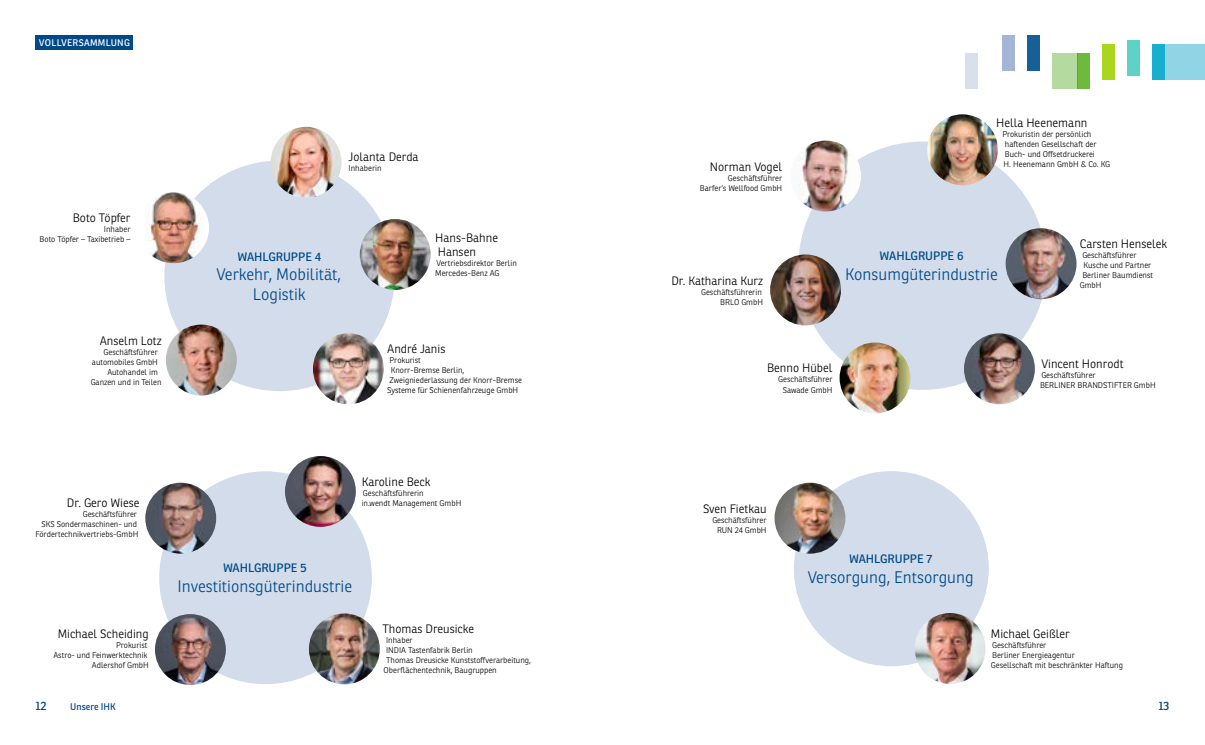
<style>
.page{position:relative;width:1205px;height:745px;background:#fff}
.page>*{position:absolute;margin:0;border:0;box-sizing:border-box;transform-origin:0 0}
.t1{font:300 16.25px/19.5px "Ronnia";color:#004988;text-align:center}
.t2{font:300 11.88px/13.8px "Ronnia";color:#000}
.t3{font:11.88px "Ronnia";color:#004988}
.t4{font:9.38px "Ronnia";letter-spacing:.03em;color:#fff}
.t5{font:9.38px "Ronnia";color:#004988}
.t6{font:300 8.12px/10px "Ronnia";color:#000}
</style>
<div class="page">
<div style="left:1165px;top:44px;width:40px;height:36px;background:#90d4e5"></div>
<div style="left:1052px;top:53px;width:25px;height:36px;background:#b5daa0"></div>
<div style="left:965px;top:53px;width:12px;height:36px;background:#d4deec"></div>
<div style="left:1002px;top:35px;width:13px;height:36px;background:#a5b5d6"></div>
<div style="left:1027px;top:35px;width:13px;height:36px;background:#175f97"></div>
<div style="left:1077px;top:53px;width:13px;height:36px;background:#6dba3e"></div>
<div style="left:1102px;top:44px;width:13px;height:36px;background:#abd51f"></div>
<div style="left:1127px;top:40px;width:13px;height:35px;background:#5ed2c4"></div>
<div style="left:1152px;top:44px;width:13px;height:36px;background:#17aed0"></div>
<div style="left:164px;top:160px;width:231px;height:231px;background:#d2dcea;border-radius:50%"></div>
<img style="left:271px;top:127px;width:70px;height:71px;border-radius:35px">
<img style="left:360px;top:219px;width:71px;height:71px;border-radius:35px">
<img style="left:313px;top:333px;width:71px;height:71px;border-radius:35px">
<div style="left:138px;top:192px;width:71px;height:71px;background:#fff;border-radius:50%"></div>
<img style="left:146px;top:192px;width:56px;height:71px">
<img style="left:166px;top:324px;width:71px;height:71px;border-radius:35px">
<div style="left:159px;top:471px;width:213px;height:212px;background:#d2dcea;border-radius:50%"></div>
<img style="left:309px;top:613px;width:71px;height:71px;border-radius:35px">
<img style="left:145px;top:482px;width:71px;height:71px;border-radius:35px">
<img style="left:155px;top:613px;width:71px;height:71px;border-radius:35px">
<img style="left:285px;top:455px;width:71px;height:71px;border-radius:35px">
<div style="left:35px;top:35px;width:98px;height:15px;background:#004988"></div>
<div style="left:798px;top:141px;width:248px;height:248px;background:#d2dcea;border-radius:50%"></div>
<img style="left:927px;top:114px;width:71px;height:71px;border-radius:35px">
<img style="left:1005px;top:228px;width:71px;height:71px;border-radius:35px">
<img style="left:964px;top:333px;width:71px;height:71px;border-radius:35px">
<img style="left:790px;top:140px;width:71px;height:71px;border-radius:35px">
<img style="left:770px;top:254px;width:71px;height:71px;border-radius:35px">
<img style="left:839px;top:342px;width:71px;height:71px;border-radius:35px">
<div style="left:794px;top:471px;width:195px;height:194px;background:#d2dcea;border-radius:50%"></div>
<img style="left:915px;top:612px;width:70px;height:71px;border-radius:35px">
<img style="left:774px;top:482px;width:71px;height:71px;border-radius:35px">
<p class="t4" style="left:39px;top:37px;width:92px">VOLLVERSAMMLUNG</p>
<h2 class="t2" style="left:73px;top:210px;width:59px">Boto Töpfer</h2>
<p class="t6" style="left:40px;top:223px;width:92px;text-align:right">Inhaber<br>Boto Töpfer – Taxibetrieb –</p>
<h2 class="t2" style="left:100px;top:333px;width:63px">Anselm Lotz</h2>
<p class="t6" style="left:104px;top:346px;width:56px">Geschäftsführer</p>
<p class="t6" style="left:92px;top:356px;width:67px">automobiles GmbH</p>
<p class="t6" style="left:107px;top:366px;width:52px">Autohandel im</p>
<p class="t6" style="left:91px;top:376px;width:73px">Ganzen und in Teilen</p>
<h2 class="t2" style="left:349px;top:150px;width:72px">Jolanta Derda</h2>
<p class="t6" style="left:349px;top:163px;width:35px">Inhaberin</p>
<h2 class="t3" style="left:237px;top:249px;width:85px">WAHLGRUPPE 4</h2>
<h1 class="t1" style="left:217px;top:264px;width:126px">Verkehr, Mobilität,<br>Logistik</h1>
<h2 class="t2" style="left:435px;top:231px;width:64px">Hans-Bahne<br>Hansen</h2>
<p class="t6" style="left:435px;top:258px;width:83px">Vertriebsdirektor Berlin<br>Mercedes-Benz AG</p>
<h2 class="t2" style="left:387px;top:342px;width:60px">André Janis</h2>
<p class="t6" style="left:390px;top:355px;width:33px">Prokurist</p>
<p class="t6" style="left:391px;top:365px;width:75px">Knorr-Bremse Berlin,</p>
<p class="t6" style="left:390px;top:375px;width:134px">Zweigniederlassung der Knorr-Bremse</p>
<p class="t6" style="left:387px;top:385px;width:133px">Systeme für Schienenfahrzeuge GmbH</p>
<h2 class="t2" style="left:67px;top:495px;width:74px">Dr. Gero Wiese</h2>
<p class="t6" style="left:36px;top:508px;width:104px;text-align:right">Geschäftsführer<br>SKS Sondermaschinen- und<br>Fördertechnikvertriebs-GmbH</p>
<h2 class="t2" style="left:58px;top:626px;width:93px">Michael Scheiding</h2>
<p class="t6" style="left:53px;top:639px;width:97px;text-align:right">Prokurist<br>Astro- und Feinwerktechnik<br>Adlershof GmbH</p>
<h2 class="t2" style="left:362px;top:474px;width:70px">Karoline Beck</h2>
<p class="t6" style="left:362px;top:487px;width:101px">Geschäftsführerin<br>in.wendt Management GmbH</p>
<h2 class="t3" style="left:223px;top:560px;width:85px">WAHLGRUPPE 5</h2>
<h1 class="t1" style="left:177px;top:576px;width:176px">Investitionsgüterindustrie</h1>
<h2 class="t2" style="left:382px;top:621px;width:93px">Thomas Dreusicke</h2>
<p class="t6" style="left:386px;top:635px;width:28px">Inhaber</p>
<p class="t6" style="left:386px;top:645px;width:88px">INDIA Tastenfabrik Berlin</p>
<p class="t6" style="left:386px;top:655px;width:146px">Thomas Dreusicke Kunststoffverarbeitung,</p>
<p class="t6" style="left:384px;top:665px;width:115px">Oberflächentechnik, Baugruppen</p>
<h2 class="t2" style="left:710px;top:160px;width:74px">Norman Vogel</h2>
<p class="t6" style="left:700px;top:173px;width:84px;text-align:right">Geschäftsführer<br>Barfer‘s Wellfood GmbH</p>
<h2 class="t2" style="left:671px;top:273px;width:93px">Dr. Katharina Kurz</h2>
<p class="t6" style="left:701px;top:287px;width:63px;text-align:right">Geschäftsführerin<br>BRLO GmbH</p>
<h2 class="t2" style="left:996px;top:115px;width:93px">Hella Heenemann</h2>
<p class="t6" style="left:1002px;top:129px;width:109px">Prokuristin der persönlich haftenden Gesellschaft der<br>Buch- und Offsetdruckerei<br>H. Heenemann GmbH &amp; Co. KG</p>
<h2 class="t3" style="left:879px;top:249px;width:85px">WAHLGRUPPE 6</h2>
<h1 class="t1" style="left:845px;top:264px;width:154px">Konsumgüterindustrie</h1>
<h2 class="t2" style="left:1080px;top:237px;width:89px">Carsten Henselek</h2>
<p class="t6" style="left:1082px;top:250px;width:56px">Geschäftsführer</p>
<p class="t6" style="left:1083px;top:260px;width:69px">Kusche und Partner</p>
<p class="t6" style="left:1082px;top:270px;width:72px">Berliner Baumdienst</p>
<p class="t6" style="left:1080px;top:280px;width:23px">GmbH</p>
<h2 class="t2" style="left:767px;top:361px;width:67px">Benno Hübel</h2>
<p class="t6" style="left:778px;top:374px;width:56px;text-align:center">Geschäftsführer<br>Sawade GmbH</p>
<h2 class="t2" style="left:1041px;top:357px;width:84px">Vincent Honrodt</h2>
<p class="t6" style="left:1040px;top:370px;width:117px">Geschäftsführer<br>BERLINER BRANDSTIFTER GmbH</p>
<h2 class="t2" style="left:703px;top:501px;width:65px">Sven Fietkau</h2>
<p class="t6" style="left:712px;top:515px;width:56px;text-align:center">Geschäftsführer<br>RUN 24 GmbH</p>
<h2 class="t3" style="left:849px;top:551px;width:85px">WAHLGRUPPE 7</h2>
<h1 class="t1" style="left:808px;top:567px;width:167px">Versorgung, Entsorgung</h1>
<h2 class="t2" style="left:991px;top:626px;width:80px">Michael Geißler</h2>
<p class="t6" style="left:991px;top:639px;width:134px">Geschäftsführer<br>Berliner Energieagentur<br>Gesellschaft mit beschränkter Haftung</p>
<h2 class="t3" style="left:35px;top:697px;width:13px">12</h2>
<p class="t5" style="left:70px;top:699px;width:47px">Unsere IHK</p>
<h2 class="t3" style="left:1158px;top:697px;width:13px">13</h2>
</div>
